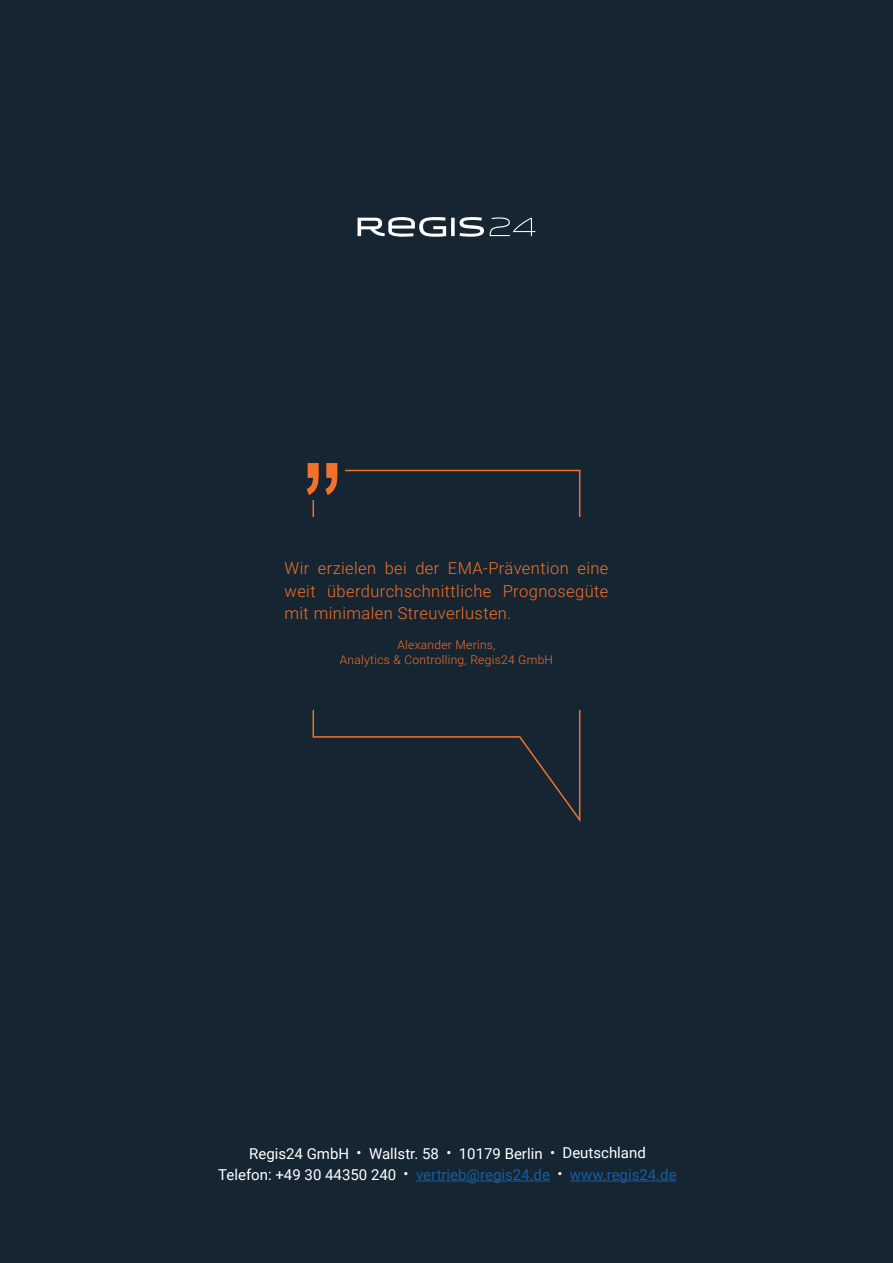
<style>
.page{position:relative;width:893px;height:1263px;background:#152532}
.page>*{position:absolute;margin:0;border:0;box-sizing:border-box;transform-origin:0 0}
.t1{font:300 16.5px/22.5px "Roboto";letter-spacing:.025em;color:#f3712a;text-align:justify}
.t2{font:15px "Roboto";color:#175d9e}
.t3{font:15px "Roboto";color:#fff}
.t4{font:300 12px "Roboto";letter-spacing:.025em;color:#f3712a}
.s1{color:#fff}
</style>
<div class="page">
<svg style="left:312px;top:469px;width:269px;height:353px"></svg>
<div style="left:298px;top:453px;width:46px;height:47px;background:#152532"></div>
<svg style="left:307px;top:463px;width:30px;height:32px"></svg>
<div style="left:251px;top:517px;width:480px;height:192px;background:#152532"></div>
<hr style="left:416px;top:1181px;width:134px;height:1px;background:#175d9e">
<hr style="left:570px;top:1181px;width:107px;height:1px;background:#175d9e">
<svg style="left:358px;top:217px;width:177px;height:20px"></svg>
<p class="t1" style="left:284px;top:556px;width:325px">Wir erzielen bei der EMA-Prävention eine weit überdurchschnittliche Prognosegüte mit minimalen Streuverlusten.</p>
<p class="t4" style="left:397px;top:637px;width:100px">Alexander Merins,</p>
<p class="t4" style="left:340px;top:651px;width:215px">Analytics &amp; Controlling, Regis24 GmbH</p>
<p class="t3" style="left:249px;top:1143px;width:398px">Regis24 GmbH • Wallstr. 58 • 10179 Berlin • Deutschland</p>
<p class="t2" style="left:218px;top:1164px;width:460px"><span class="s1">Telefon: +49 30 44350 240 •</span> vertrieb@regis24.de <span class="s1">•</span> www.regis24.de</p>
</div>
